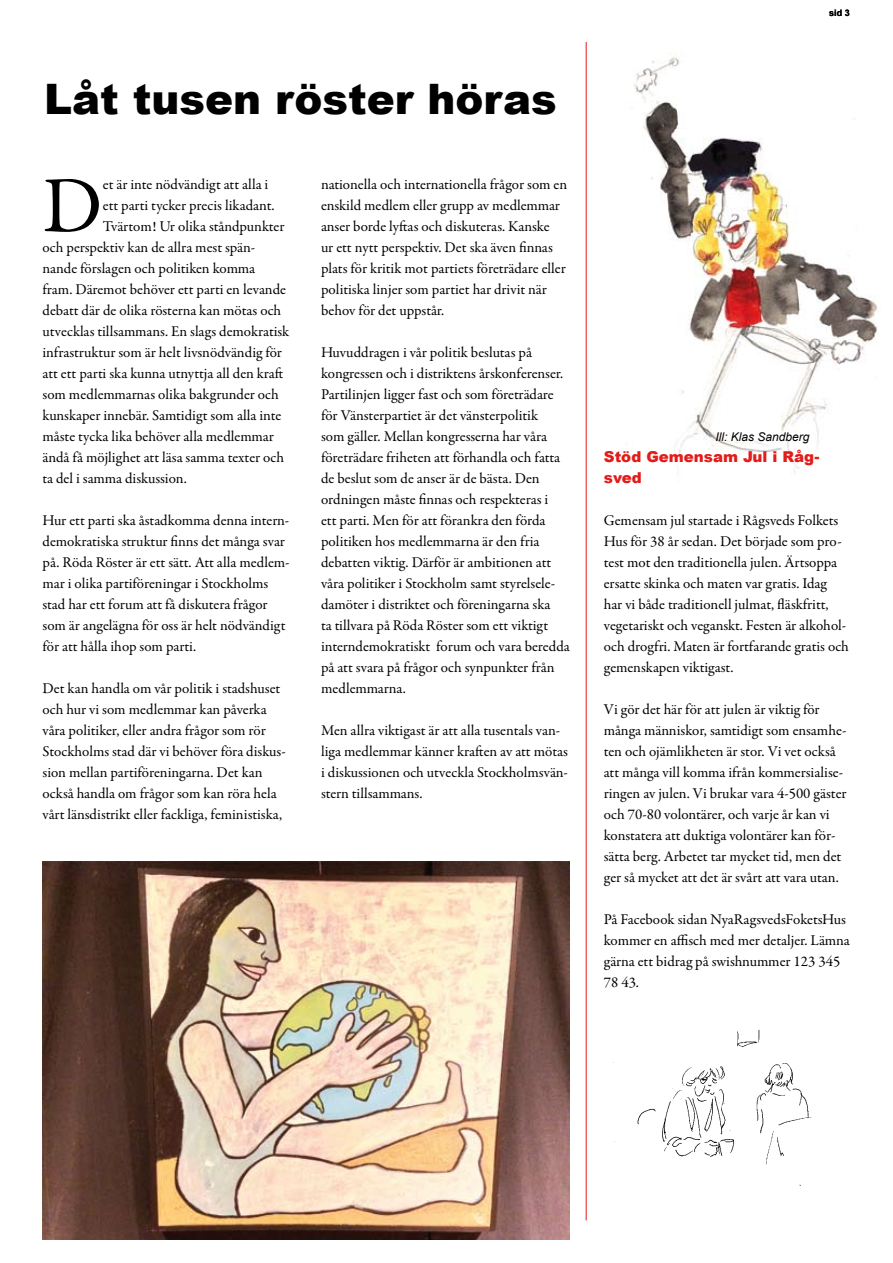
<style>
.page{position:relative;width:893px;height:1263px;background:#fff}
.page>*{position:absolute;margin:0;border:0;box-sizing:border-box;transform-origin:0 0}
.t1{font:79.8px "Garamond Premr Pro";color:#000}
.t2{font:900 42px "Arial";color:#000}
.t3{font:15px/21px "Garamond Premr Pro";letter-spacing:-.005em;color:#000}
.t4{font:900 15px/21px "Arial";color:#e31b19}
.t5{font:italic 12px "Arial";color:#000}
.t6{font:700 9px "Arial";color:#000}
</style>
<div class="page">
<img style="left:613px;top:1029px;width:199px;height:156px">
<img style="left:634px;top:53px;width:243px;height:419px">
<hr style="left:586px;top:42px;width:1px;height:1178px;background:#e31b19">
<img style="left:42px;top:861px;width:528px;height:378px">
<h2 class="t2" style="left:44px;top:69px;width:514px">Låt tusen röster höras</h2>
<h1 class="t1" style="left:43px;top:158px;width:62px">D</h1>
<p class="t3" style="left:103px;top:174px;width:167px">et är inte nödvändigt att alla i</p>
<p class="t3" style="left:103px;top:195px;width:173px">ett parti tycker precis likadant.</p>
<p class="t3" style="left:103px;top:216px;width:183px">Tvärtom! Ur olika ståndpunkter</p>
<p class="t3" style="left:43px;top:237px;width:214px">och perspektiv kan de allra mest spän-</p>
<p class="t3" style="left:43px;top:258px;width:214px">nande förslagen och politiken komma</p>
<p class="t3" style="left:43px;top:279px;width:245px">fram. Däremot behöver ett parti en levande</p>
<p class="t3" style="left:43px;top:300px;width:240px">debatt där de olika rösterna kan mötas och</p>
<p class="t3" style="left:43px;top:321px;width:248px">utvecklas tillsammans. En slags demokratisk</p>
<p class="t3" style="left:43px;top:342px;width:241px">infrastruktur som är helt livsnödvändig för</p>
<p class="t3" style="left:43px;top:363px;width:242px">att ett parti ska kunna utnyttja all den kraft</p>
<p class="t3" style="left:43px;top:384px;width:238px">som medlemmarnas olika bakgrunder och</p>
<p class="t3" style="left:43px;top:405px;width:240px">kunskaper innebär. Samtidigt som alla inte</p>
<p class="t3" style="left:43px;top:426px;width:233px">måste tycka lika behöver alla medlemmar</p>
<p class="t3" style="left:43px;top:447px;width:243px">ändå få möjlighet att läsa samma texter och</p>
<p class="t3" style="left:43px;top:468px;width:146px">ta del i samma diskussion.</p>
<p class="t3" style="left:43px;top:510px;width:248px">Hur ett parti ska åstadkomma denna intern&shy;demokratiska struktur finns det många svar på. Röda Röster är ett sätt. Att alla medlem&shy;mar i olika partiföreningar i Stockholms stad har ett forum att få diskutera frågor som är angelägna för oss är helt nödvändigt för att hålla ihop som parti.</p>
<p class="t3" style="left:43px;top:678px;width:245px">Det kan handla om vår politik i stadshuset och hur vi som medlemmar kan påverka våra politiker, eller andra frågor som rör Stockholms stad där vi behöver föra diskus&shy;sion mellan partiföreningarna. Det kan också handla om frågor som kan röra hela vårt länsdistrikt eller fackliga, feministiska,</p>
<p class="t3" style="left:321px;top:174px;width:248px">nationella och internationella frågor som en enskild medlem eller grupp av medlemmar anser borde lyftas och diskuteras. Kanske<br>ur ett nytt perspektiv. Det ska även finnas plats för kritik mot partiets företrädare eller politiska linjer som partiet har drivit när behov för det uppstår.</p>
<p class="t3" style="left:321px;top:342px;width:250px">Huvuddragen i vår politik beslutas på kongressen och i distriktens årskonferenser.<br>Partilinjen ligger fast och som företrädare för Vänsterpartiet är det vänsterpolitik<br>som gäller. Mellan kongresserna har våra företrädare friheten att förhandla och fatta de beslut som de anser är de bästa. Den ordningen måste finnas och respekteras i<br>ett parti. Men för att förankra den förda politiken hos medlemmarna är den fria debatten viktig. Därför är ambitionen att våra politiker i Stockholm samt styrelsele&shy;damöter i distriktet och föreningarna ska<br>ta tillvara på Röda Röster som ett viktigt interndemokratiskt forum och vara beredda på att svara på frågor och synpunkter från medlemmarna.</p>
<p class="t3" style="left:321px;top:720px;width:248px">Men allra viktigast är att alla tusentals van&shy;liga medlemmar känner kraften av att mötas i diskussionen och utveckla Stockholmsvän&shy;stern tillsammans.</p>
<p class="t6" style="left:829px;top:7px;width:22px">sid 3</p>
<p class="t5" style="left:715px;top:429px;width:96px">Ill: Klas Sandberg</p>
<p class="t4" style="left:604px;top:446px;width:217px">Stöd Gemensam Jul i Råg&shy;sved</p>
<p class="t3" style="left:604px;top:510px;width:247px">Gemensam jul startade i Rågsveds Folkets Hus för 38 år sedan. Det började som pro&shy;test mot den traditionella julen. Ärtsoppa ersatte skinka och maten var gratis. Idag har vi både traditionell julmat, fläskfritt, vegetariskt och veganskt. Festen är alkohol&shy;och drogfri. Maten är fortfarande gratis och gemenskapen viktigast.</p>
<p class="t3" style="left:604px;top:699px;width:244px">Vi gör det här för att julen är viktig för många människor, samtidigt som ensamhe&shy;ten och ojämlikheten är stor. Vi vet också att många vill komma ifrån kommersialise&shy;ringen av julen. Vi brukar vara 4-500 gäster och 70-80 volontärer, och varje år kan vi konstatera att duktiga volontärer kan för&shy;sätta berg. Arbetet tar mycket tid, men det ger så mycket att det är svårt att vara utan.</p>
<p class="t3" style="left:604px;top:909px;width:247px">På Facebook sidan NyaRagsvedsFoketsHus kommer en affisch med mer detaljer. Lämna gärna ett bidrag på swishnummer 123 345<br>78 43.</p>
</div>
